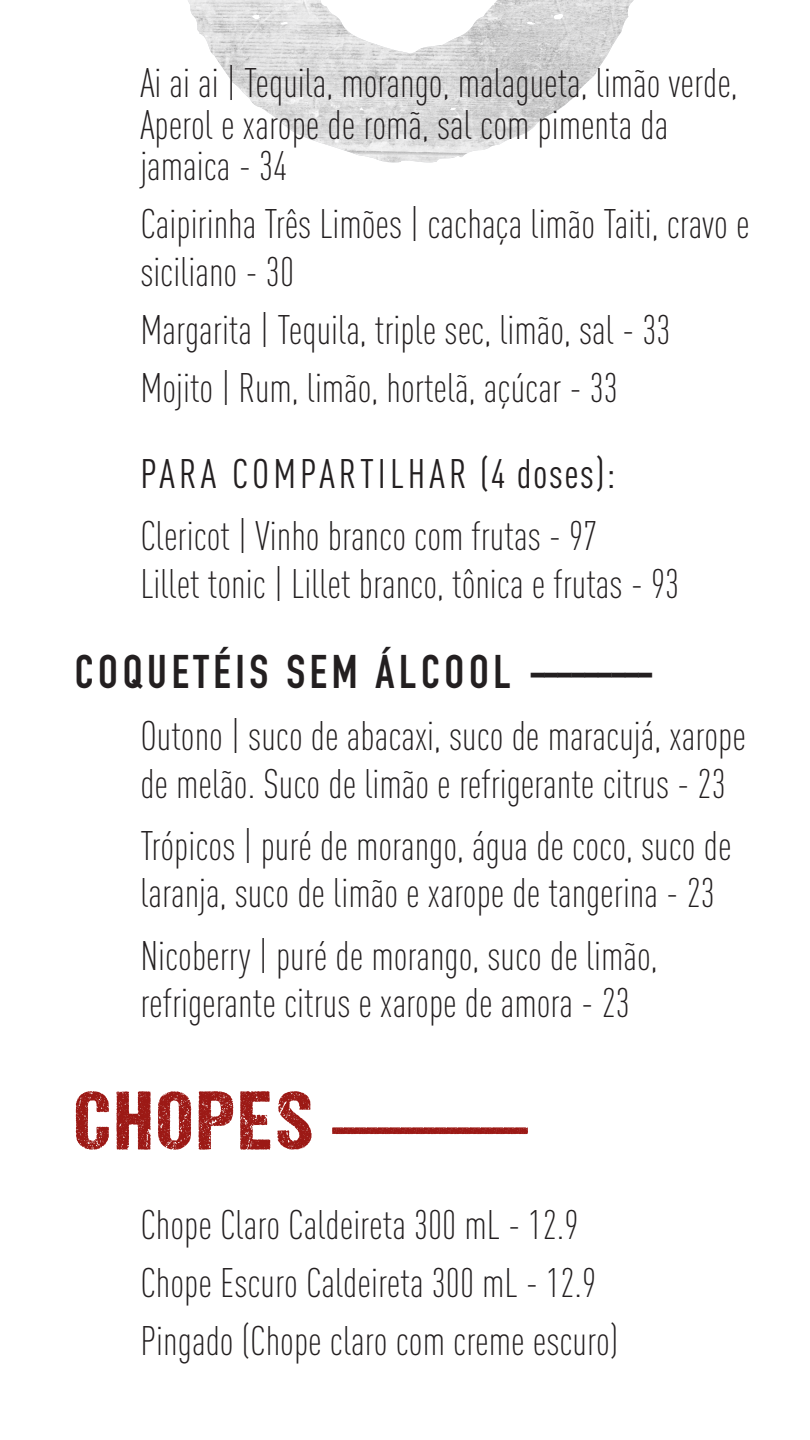
<style>
.page{position:relative;width:810px;height:1440px;background:#fff}
.page>*{position:absolute;margin:0;border:0;box-sizing:border-box;transform-origin:0 0}
.t1{font:60.53px "DCC Ash";color:#9c1915}
.t2{font:700 46.5px "DIN Condensed";letter-spacing:.1em;color:#231f20}
.t3{font:300 40.72px/47.5px "DIN Cond";color:#231f20}
.t4{font:40.72px "DIN Cond";letter-spacing:.1em;color:#231f20}
.s1{font-size:83.47px}
</style>
<div class="page">
<img style="left:188px;top:0;width:446px;height:162px">
<p class="t3" style="left:140px;top:62px;width:599px;line-height:41.5px">Ai ai ai | Tequila, morango, malagueta, limão verde,<br>Aperol e xarope de romã, sal com pimenta da jamaica - 34</p>
<p class="t3" style="left:140px;top:200px;width:611px">Caipirinha Três Limões | cachaça limão Taiti, cravo e siciliano - 30</p>
<p class="t3" style="left:140px;top:305px;width:532px">Margarita | Tequila, triple sec, limão, sal - 33</p>
<p class="t3" style="left:140px;top:363px;width:479px">Mojito | Rum, limão, hortelã, açúcar - 33</p>
<p class="t4" style="left:140px;top:450px;width:477px">PARA COMPARTILHAR (4 doses):</p>
<p class="t3" style="left:140px;top:512px;width:540px">Clericot | Vinho branco com frutas - 97<br>Lillet tonic | Lillet branco, tônica e frutas - 93</p>
<p class="t2" style="left:75px;top:640px;width:581px">COQUETÉIS SEM ÁLCOOL ---------</p>
<p class="t3" style="left:140px;top:712px;width:607px">Outono | suco de abacaxi, suco de maracujá, xarope de melão. Suco de limão e refrigerante citrus - 23</p>
<p class="t3" style="left:140px;top:822px;width:593px">Trópicos | puré de morango, água de coco, suco de laranja, suco de limão e xarope de tangerina - 23</p>
<p class="t3" style="left:140px;top:932px;width:519px">Nicoberry | puré de morango, suco de limão, refrigerante citrus e xarope de amora - 23</p>
<p class="t1" style="left:75px;top:1096px;width:456px"><span class="s1">CHOPES</span> -----------------</p>
<p class="t3" style="left:140px;top:1201px;width:440px">Chope Claro Caldeireta 300 mL - 12.9</p>
<p class="t3" style="left:140px;top:1259px;width:457px">Chope Escuro Caldeireta 300 mL - 12.9</p>
<p class="t3" style="left:140px;top:1317px;width:479px">Pingado (Chope claro com creme escuro)</p>
</div>
